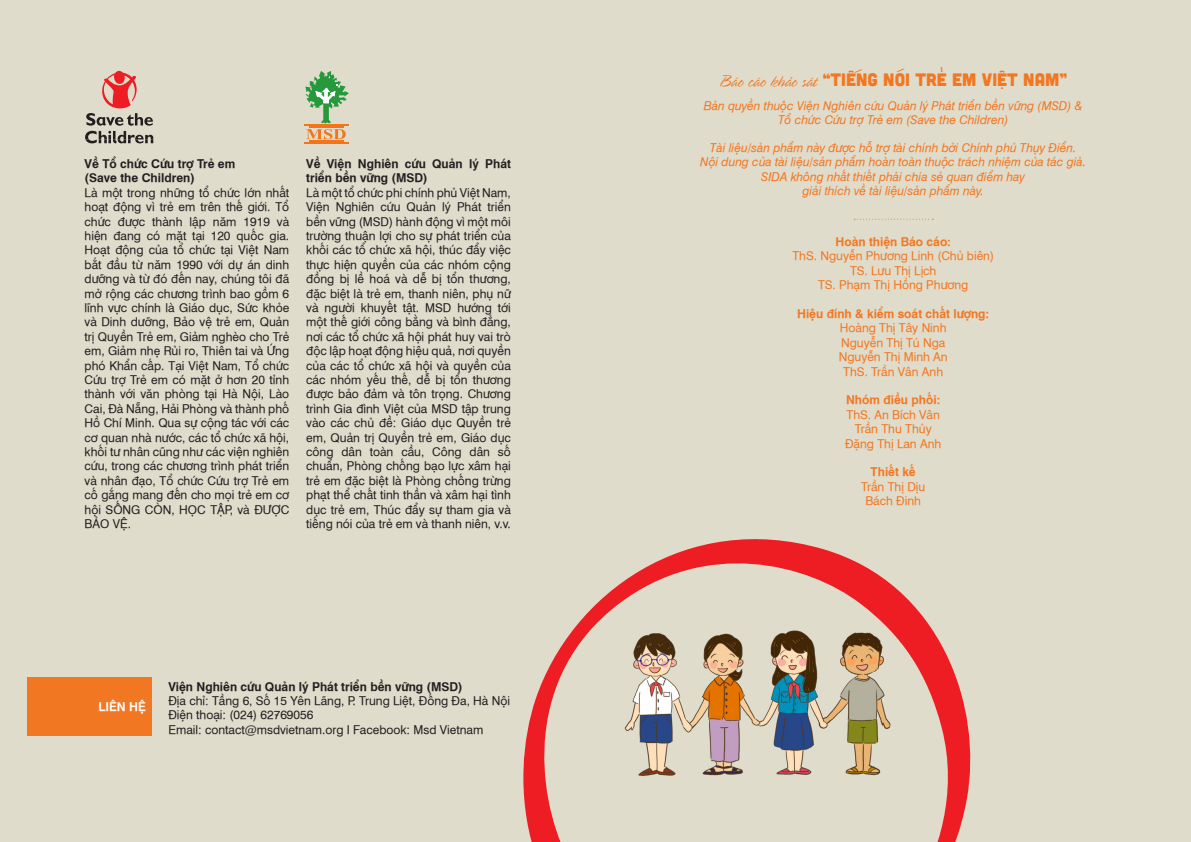
<style>
.page{position:relative;width:1191px;height:842px;background:#e0dccb}
.page>*{position:absolute;margin:0;border:0;box-sizing:border-box;transform-origin:0 0}
.t1{font:18px "i Ciel BC Cubano";color:#f27722}
.Body_text{font:12px/14.4px "UVN Hong Ha";color:#231f20;text-align:justify}
.t2{font:italic 12px/14.4px "UVN Hong Ha";color:#f27722;text-align:center}
.t3{font:12px "UVN Hong Ha";color:#f27722}
.Body_text-2{font:700 12px/14.4px "UVN Hong Ha";color:#231f20}
.t4{font:700 12px "UVN Hong Ha";color:#f27722}
.Body_text-3{font:700 12px "UVN Hong Ha";color:#fff}
.s1{font-family:"UVN Ben Xuan"}
</style>
<div class="page">
<svg style="left:854px;top:219px;width:79px;height:1px"></svg>
<div style="left:27px;top:678px;width:124px;height:58px;background:#f27722"></div>
<svg style="left:306px;top:129px;width:40px;height:10px"></svg>
<svg style="left:305px;top:71px;width:44px;height:52px"></svg>
<hr style="left:304px;top:124px;width:44px;height:1px;background:#f27619">
<hr style="left:304px;top:142px;width:44px;height:1px;background:#f27619">
<hr style="left:309px;top:127px;width:34px;height:1px;background:#f27619">
<hr style="left:309px;top:140px;width:34px;height:1px;background:#f27619">
<svg style="left:85px;top:71px;width:68px;height:72px"></svg>
<svg style="left:523px;top:539px;width:448px;height:303px"></svg>
<img style="left:623px;top:627px;width:269px;height:154px">
<p class="Body_text-2" style="left:85px;top:155px;width:152px">Về Tổ chức Cứu trợ Trẻ em</p>
<p class="Body_text-2" style="left:85px;top:170px;width:112px">(Save the Children)</p>
<p class="Body_text" style="left:85px;top:184px;width:206px">Là một trong những tổ chức lớn nhất hoạt động vì trẻ em trên thế giới. Tổ chức được thành lập năm 1919 và hiện đang có mặt tại 120 quốc gia.<br>Hoạt động của tổ chức tại Việt Nam bắt đầu từ năm 1990 với dự án dinh dưỡng và từ đó đến nay, chúng tôi đã mở rộng các chương trình bao gồm 6 lĩnh vực chính là Giáo dục, Sức khỏe và Dinh dưỡng, Bảo vệ trẻ em, Quản trị Quyền Trẻ em, Giảm nghèo cho Trẻ em, Giảm nhẹ Rủi ro, Thiên tai và Ứng phó Khẩn cấp. Tại Việt Nam, Tổ chức Cứu trợ Trẻ em có mặt ở hơn 20 tỉnh thành với văn phòng tại Hà Nội, Lào Cai, Đà Nẵng, Hải Phòng và thành phố Hồ Chí Minh. Qua sự cộng tác với các cơ quan nhà nước, các tổ chức xã hội, khối tư nhân cũng như các viện nghiên cứu, trong các chương trình phát triển và nhân đạo, Tổ chức Cứu trợ Trẻ em cố gắng mang đến cho mọi trẻ em cơ hội SỐNG CÒN, HỌC TẬP, và ĐƯỢC BẢO VỆ.</p>
<p class="Body_text-2" style="left:306px;top:155px;width:206px">Về Viện Nghiên cứu Quản lý Phát triển bền vững (MSD)</p>
<p class="Body_text" style="left:306px;top:184px;width:206px">Là một tổ chức phi chính phủ Việt Nam, Viện Nghiên cứu Quản lý Phát triển bền vững (MSD) hành động vì một môi trường thuận lợi cho sự phát triển của khối các tổ chức xã hội, thúc đẩy việc thực hiện quyền của các nhóm cộng đồng bị lề hoá và dễ bị tổn thương, đặc biệt là trẻ em, thanh niên, phụ nữ và người khuyết tật. MSD hướng tới một thế giới công bằng và bình đẳng, nơi các tổ chức xã hội phát huy vai trò độc lập hoạt động hiệu quả, nơi quyền của các tổ chức xã hội và quyền của các nhóm yếu thế, dễ bị tổn thương được bảo đảm và tôn trọng. Chương trình Gia đình Việt của MSD tập trung vào các chủ đề: Giáo dục Quyền trẻ em, Quản trị Quyền trẻ em, Giáo dục công dân toàn cầu, Công dân số chuẩn, Phòng chống bạo lực xâm hại trẻ em đặc biệt là Phòng chống trừng phạt thể chất tinh thần và xâm hại tình dục trẻ em, Thúc đẩy sự tham gia và tiếng nói của trẻ em và thanh niên, v.v.</p>
<p class="Body_text-3" style="left:98px;top:697px;width:49px">LIÊN HỆ</p>
<p class="Body_text-2" style="left:168px;top:678px;width:296px">Viện Nghiên cứu Quản lý Phát triển bền vững (MSD)</p>
<p class="Body_text" style="left:168px;top:693px;width:343px">Địa chỉ: Tầng 6, Số 15 Yên Lãng, P. Trung Liệt, Đống Đa, Hà Nội</p>
<p class="Body_text" style="left:168px;top:707px;width:146px">Điện thoại: (024) 62769056</p>
<p class="Body_text" style="left:168px;top:721px;width:316px">Email: contact@msdvietnam.org I Facebook: Msd Vietnam</p>
<p class="t1" style="left:719px;top:66px;width:349px"><span class="s1">Báo cáo khảo sát</span> “TIẾNG NÓI TRẺ EM VIỆT NAM”</p>
<p class="t2" style="left:703px;top:97px;width:381px">Bản quyền thuộc Viện Nghiên cứu Quản lý Phát triển bền vững (MSD) &amp;<br>Tổ chức Cứu trợ Trẻ em (Save the Children)</p>
<p class="t2" style="left:700px;top:139px;width:387px">Tài liệu/sản phẩm này được hỗ trợ tài chính bởi Chính phủ Thụy Điển.<br>Nội dung của tài liệu/sản phẩm hoàn toàn thuộc trách nhiệm của tác giả.<br>SIDA không nhất thiết phải chia sẻ quan điểm hay</p>
<p class="t2" style="left:802px;top:183px;width:183px">giải thích về tài liệu/sản phẩm này.</p>
<p class="t4" style="left:835px;top:232px;width:117px">Hoàn thiện Báo cáo:</p>
<p class="t3" style="left:792px;top:247px;width:203px">ThS. Nguyễn Phương Linh (Chủ biên)</p>
<p class="t3" style="left:850px;top:261px;width:88px">TS. Lưu Thị Lịch</p>
<p class="t3" style="left:818px;top:276px;width:152px">TS. Phạm Thị Hồng Phương</p>
<p class="t4" style="left:797px;top:304px;width:194px">Hiệu đính &amp; kiểm soát chất lượng:</p>
<p class="t3" style="left:840px;top:319px;width:108px">Hoàng Thị Tây Ninh</p>
<p class="t3" style="left:841px;top:333px;width:106px">Nguyễn Thị Tú Nga</p>
<p class="t3" style="left:838px;top:348px;width:111px">Nguyễn Thị Minh An</p>
<p class="t3" style="left:843px;top:362px;width:101px">ThS. Trần Vân Anh</p>
<p class="t4" style="left:846px;top:391px;width:96px">Nhóm điều phối:</p>
<p class="t3" style="left:846px;top:405px;width:95px">ThS. An Bích Vân</p>
<p class="t3" style="left:854px;top:420px;width:78px">Trần Thu Thủy</p>
<p class="t3" style="left:845px;top:434px;width:98px">Đặng Thị Lan Anh</p>
<p class="t4" style="left:870px;top:463px;width:47px">Thiết kế</p>
<p class="t3" style="left:861px;top:477px;width:66px">Trần Thị Dịu</p>
<p class="t3" style="left:865px;top:492px;width:57px">Bách Đinh</p>
</div>
